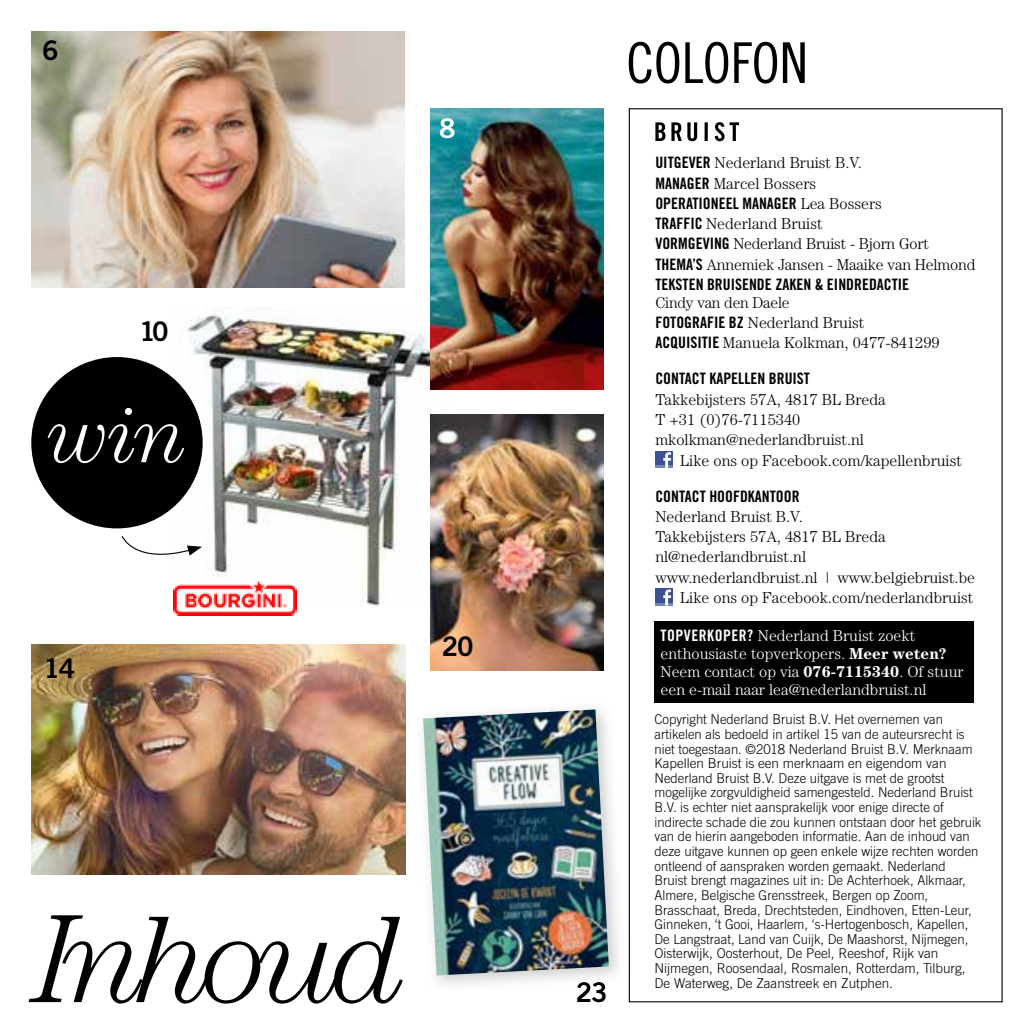
<style>
.page{position:relative;width:1034px;height:1034px;background:#fff}
.page>*{position:absolute;margin:0;border:0;box-sizing:border-box;transform-origin:0 0}
.t1{font:italic 300 126px "Century Std";letter-spacing:-.075em;color:#000}
.t2{font:italic 300 78.75px "Century LT";color:#fff}
.t3{font:56.25px "Trade Gothic LT Std Cn 18";letter-spacing:-.005em;color:#000}
.t4{font:27px "Trade Gothic LT Std Bd 2";letter-spacing:-.04em;color:#000}
.t5{font:27px "Trade Gothic LT Std Bd 2";color:#fff}
.t6{font:300 15.75px/20.2px "Century Std";color:#000}
.t7{font:300 15.75px/18px "Century Std";color:#fff}
.t8{font:15.75px "Trade Gothic LT Std Bd Cn 20";color:#000}
.t9{font:300 13.5px/14.6px "Trade Gothic LT Std";color:#000}
.s1{font-family:"Trade Gothic LT Std Bd Cn 20";font-weight:400}
.s2{font-family:"Century Std";font-weight:300}
.s3{font-weight:700}
</style>
<div class="page">
<svg style="left:655px;top:122px;width:83px;height:19px"></svg>
<svg style="left:655px;top:451px;width:17px;height:16px"></svg>
<svg style="left:655px;top:588px;width:17px;height:17px"></svg>
<div style="left:654px;top:621px;width:319px;height:81px;background:#000"></div>
<img style="left:167px;top:314px;width:283px;height:293px">
<svg style="left:121px;top:534px;width:81px;height:31px"></svg>
<img style="left:32px;top:644px;width:373px;height:230px">
<img style="left:430px;top:415px;width:173px;height:255px">
<img style="left:32px;top:32px;width:372px;height:255px">
<img style="left:430px;top:108px;width:173px;height:281px">
<img style="left:422px;top:708px;width:197px;height:280px">
<img style="left:577px;top:981px;width:28px;height:11px">
<img style="left:423px;top:709px;width:185px;height:266px">
<div style="left:31px;top:357px;width:171px;height:171px;background:#000;border-radius:50%"></div>
<img style="left:174px;top:581px;width:122px;height:34px">
<h3 class="t4" style="left:42px;top:34px;width:18px">6</h3>
<h3 class="t4" style="left:139px;top:314px;width:31px">10</h3>
<h2 class="t2" style="left:48px;top:390px;width:140px">win</h2>
<h3 class="t4" style="left:43px;top:651px;width:33px">14</h3>
<h3 class="t5" style="left:439px;top:111px;width:18px">8</h3>
<h3 class="t4" style="left:441px;top:629px;width:33px">20</h3>
<h1 class="t1" style="left:35px;top:887px;width:373px">Inhoud</h1>
<h3 class="t3" style="left:626px;top:29px;width:183px">COLOFON</h3>
<h3 class="t4" style="left:575px;top:975px;width:33px">23</h3>
<p class="t6" style="left:655px;top:152px;width:208px"><span class="s1">UITGEVER</span> Nederland Bruist B.V.<br><span class="s1">MANAGER</span> Marcel Bossers</p>
<p class="t8" style="left:655px;top:193px;width:228px">OPERATIONEEL MANAGER <span class="s2">Lea Bossers</span></p>
<p class="t6" style="left:655px;top:213px;width:321px"><span class="s1">TRAFFIC</span> Nederland Bruist<br><span class="s1">VORMGEVING</span> Nederland Bruist - Bjorn Gort<br><span class="s1">THEMA’S</span> Annemiek Jansen - Maaike van Helmond</p>
<p class="t8" style="left:655px;top:274px;width:255px">TEKSTEN BRUISENDE ZAKEN &amp; EINDREDACTIE</p>
<p class="t6" style="left:655px;top:292px;width:286px">Cindy van den Daele<br><span class="s1">FOTOGRAFIE BZ</span> Nederland Bruist<br><span class="s1">ACQUISITIE</span> Manuela Kolkman, 0477-841299</p>
<p class="t8" style="left:655px;top:369px;width:156px">CONTACT KAPELLEN BRUIST</p>
<p class="t6" style="left:655px;top:389px;width:232px">Takkebijsters 57A, 4817 BL Breda<br>T +31 (0)76-7115340 mkolkman@nederlandbruist.nl</p>
<p class="t6" style="left:680px;top:449px;width:283px">Like ons op Facebook.com/kapellenbruist</p>
<p class="t8" style="left:655px;top:486px;width:146px">CONTACT HOOFDKANTOOR</p>
<p class="t6" style="left:655px;top:506px;width:149px">Nederland Bruist B.V.</p>
<p class="t6" style="left:655px;top:526px;width:232px">Takkebijsters 57A, 4817 BL Breda</p>
<p class="t6" style="left:655px;top:546px;width:152px">nl@nederlandbruist.nl</p>
<p class="t6" style="left:655px;top:566px;width:321px">www.nederlandbruist.nl | www.belgiebruist.be</p>
<p class="t6" style="left:680px;top:587px;width:294px">Like ons op Facebook.com/nederlandbruist</p>
<p class="t7" style="left:660px;top:625px;width:304px"><span class="s1">TOPVERKOPER?</span> Nederland Bruist zoekt enthousiaste topverkopers. <span class="s3">Meer weten?<br></span>Neem contact op via <span class="s3">076-7115340</span>. Of stuur een e-mail naar lea@nederlandbruist.nl</p>
<p class="t9" style="left:654px;top:711px;width:328px">Copyright Nederland Bruist B.V. Het overnemen van artikelen als bedoeld in artikel 15 van de auteursrecht is niet toegestaan. ©2018 Nederland Bruist B.V. Merknaam Kapellen Bruist is een merknaam en eigendom van Nederland Bruist B.V. Deze uitgave is met de grootst mogelijke zorgvuldigheid samengesteld. Nederland Bruist B.V. is echter niet aansprakelijk voor enige directe of indirecte schade die zou kunnen ontstaan door het gebruik van de hierin aangeboden informatie. Aan de inhoud van deze uitgave kunnen op geen enkele wijze rechten worden ontleend of aanspraken worden gemaakt. Nederland Bruist brengt magazines uit in: De Achterhoek, Alkmaar, Almere, Belgische Grensstreek, Bergen op Zoom, Brasschaat, Breda, Drechtsteden, Eindhoven, Etten-Leur, Ginneken, ‘t Gooi, Haarlem, ‘s-Hertogen bosch, Kapellen, De Langstraat, Land van Cuijk, De Maashorst, Nijmegen, Oisterwijk, Oosterhout, De Peel, Reeshof, Rijk van Nijmegen, Roosendaal, Rosmalen, Rotterdam, Tilburg,</p>
<p class="t9" style="left:654px;top:975px;width:240px">De Waterweg, De Zaanstreek en Zutphen.</p>
</div>
